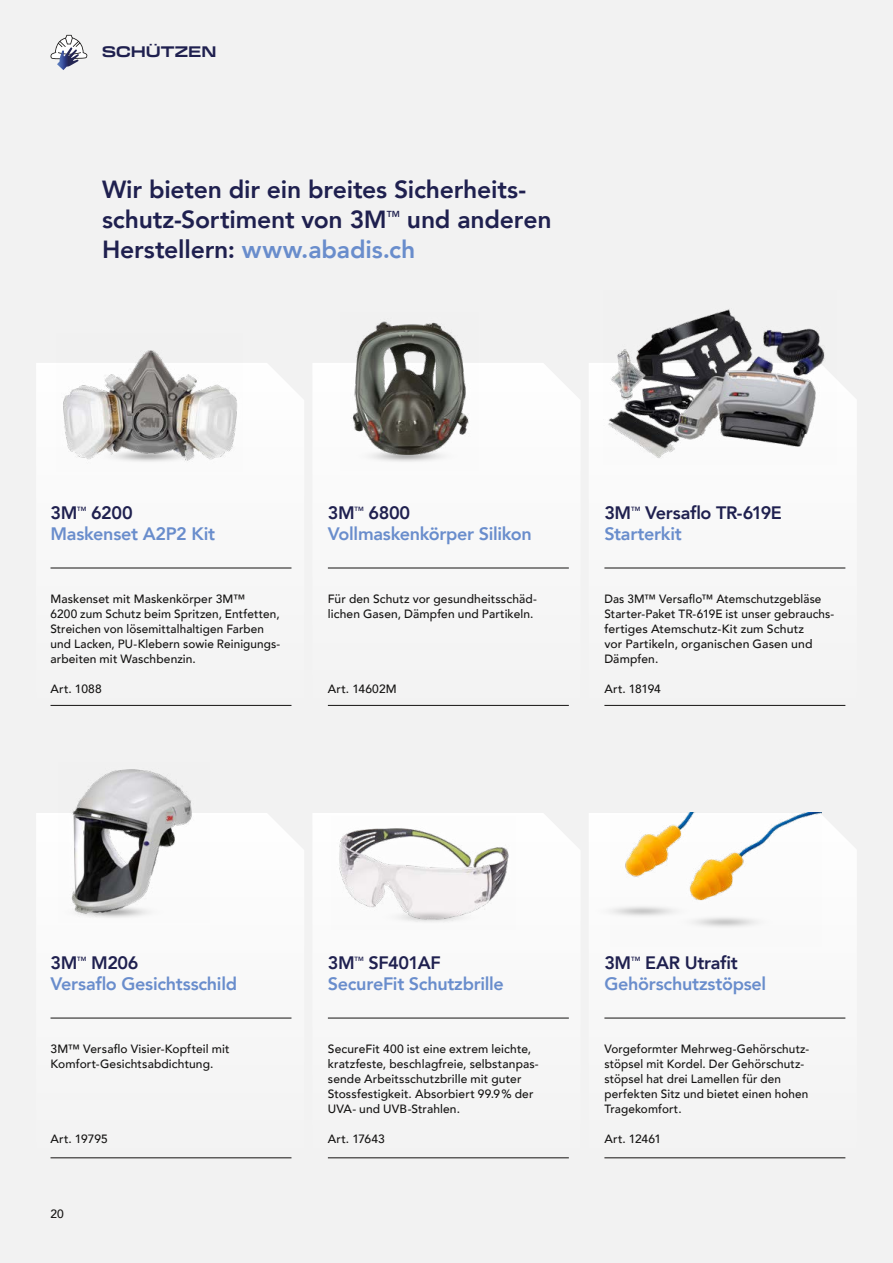
<style>
.page{position:relative;width:893px;height:1263px;background:#f2f2f2}
.page>*{position:absolute;margin:0;border:0;box-sizing:border-box;transform-origin:0 0}
.t1{font:800 24.75px/30px "Avenir";letter-spacing:-.01em;color:#1f204f}
.t2{font:800 18px "Avenir";letter-spacing:-.015em;color:#698dcc}
.t3{font:800 18px "Avenir";letter-spacing:-.025em;color:#1f204f}
.t4{font:700 expanded 15px "Transducer";color:#1f204f}
.t5{font:500 12px/15px "Avenir";letter-spacing:.01em;color:#141312}
.t6{font:500 12px "Avenir";letter-spacing:-.02em;color:#141312}
.t7{font:800 8.7px "Avenir";color:#1f204f}
.t8{font:800 6.15px "Avenir";letter-spacing:.005em;color:#1f204f}
.s1{color:#698dcc}
</style>
<div class="page">
<svg style="left:313px;top:813px;width:267px;height:346px"></svg>
<svg style="left:313px;top:363px;width:267px;height:343px"></svg>
<svg style="left:589px;top:813px;width:267px;height:346px"></svg>
<svg style="left:589px;top:363px;width:267px;height:343px"></svg>
<svg style="left:36px;top:813px;width:268px;height:346px"></svg>
<svg style="left:36px;top:363px;width:268px;height:343px"></svg>
<img style="left:340px;top:321px;width:139px;height:150px">
<img style="left:610px;top:813px;width:212px;height:133px">
<img style="left:604px;top:309px;width:232px;height:156px">
<img style="left:59px;top:769px;width:150px;height:153px">
<img style="left:57px;top:350px;width:185px;height:121px">
<img style="left:332px;top:816px;width:183px;height:114px">
<img style="left:340px;top:437px;width:132px;height:38px">
<img style="left:46px;top:893px;width:132px;height:38px">
<img style="left:577px;top:896px;width:131px;height:33px">
<img style="left:659px;top:903px;width:132px;height:38px">
<img style="left:365px;top:898px;width:131px;height:38px">
<img style="left:83px;top:437px;width:132px;height:38px">
<hr style="left:328px;top:1018px;width:241px;height:1px;background:#141312">
<hr style="left:328px;top:568px;width:241px;height:1px;background:#141312">
<hr style="left:328px;top:705px;width:241px;height:1px;background:#141312">
<hr style="left:328px;top:1157px;width:241px;height:1px;background:#141312">
<hr style="left:604px;top:1018px;width:241px;height:1px;background:#141312">
<hr style="left:604px;top:568px;width:241px;height:1px;background:#141312">
<hr style="left:604px;top:705px;width:241px;height:1px;background:#141312">
<hr style="left:604px;top:1157px;width:241px;height:1px;background:#141312">
<hr style="left:51px;top:1018px;width:240px;height:1px;background:#141312">
<hr style="left:51px;top:568px;width:240px;height:1px;background:#141312">
<hr style="left:51px;top:705px;width:240px;height:1px;background:#141312">
<hr style="left:51px;top:1157px;width:240px;height:1px;background:#141312">
<svg style="left:50px;top:35px;width:38px;height:24px"></svg>
<img style="left:57px;top:47px;width:22px;height:23px">
<p class="t4" style="left:102px;top:40px;width:116px">SCHÜTZEN</p>
<h1 class="t1" style="left:102px;top:174px;width:426px">Wir bieten dir ein breites Sicherheits&shy;schutz-Sortiment von 3M</h1>
<h1 class="t1" style="left:102px;top:204px;width:451px;text-indent:305px">und anderen<br>Herstellern: <span class="s1">www.abadis.ch</span></h1>
<p class="t7" style="left:387px;top:207px;width:15px">TM</p>
<h2 class="t3" style="left:51px;top:499px;width:28px">3M</h2>
<p class="t8" style="left:77px;top:504px;width:11px">TM</p>
<h2 class="t3" style="left:91px;top:499px;width:43px">6200</h2>
<h2 class="t2" style="left:51px;top:520px;width:166px">Maskenset A2P2 Kit</h2>
<h2 class="t3" style="left:328px;top:499px;width:28px">3M</h2>
<p class="t8" style="left:355px;top:504px;width:11px">TM</p>
<h2 class="t3" style="left:369px;top:499px;width:43px">6800</h2>
<h2 class="t2" style="left:328px;top:520px;width:206px">Vollmaskenkörper Silikon</h2>
<h2 class="t3" style="left:604px;top:499px;width:28px">3M</h2>
<p class="t8" style="left:631px;top:504px;width:11px">TM</p>
<h2 class="t3" style="left:645px;top:499px;width:138px">Versaflo TR-619E</h2>
<h2 class="t2" style="left:604px;top:520px;width:79px">Starterkit</h2>
<p class="t5" style="left:51px;top:591px;width:231px">Maskenset mit Maskenkörper 3M™<br>6200 zum Schutz beim Spritzen, Entfetten, Streichen von lösemittalhaltigen Farben und Lacken, PU-Klebern sowie Reinigungs&shy;arbeiten mit Waschbenzin.</p>
<p class="t5" style="left:328px;top:591px;width:210px">Für den Schutz vor gesundheitsschäd&shy;lichen Gasen, Dämpfen und Partikeln.</p>
<p class="t5" style="left:604px;top:591px;width:231px">Das 3M™ Versaflo™ Atemschutzgebläse Starter-Paket TR-619E ist unser gebrauchs&shy;fertiges Atemschutz-Kit zum Schutz<br>vor Partikeln, organischen Gasen und Dämpfen.</p>
<p class="t5" style="left:51px;top:681px;width:53px">Art. 1088</p>
<p class="t5" style="left:328px;top:681px;width:70px">Art. 14602M</p>
<p class="t6" style="left:604px;top:678px;width:58px">Art. 18194</p>
<h2 class="t3" style="left:51px;top:949px;width:28px">3M</h2>
<p class="t8" style="left:77px;top:954px;width:11px">TM</p>
<h2 class="t3" style="left:91px;top:949px;width:49px">M206</h2>
<h2 class="t2" style="left:51px;top:970px;width:188px">Versaflo Gesichtsschild</h2>
<h2 class="t3" style="left:328px;top:949px;width:28px">3M</h2>
<p class="t8" style="left:355px;top:954px;width:11px">TM</p>
<h2 class="t3" style="left:369px;top:949px;width:74px">SF401AF</h2>
<h2 class="t2" style="left:328px;top:970px;width:178px">SecureFit Schutzbrille</h2>
<h2 class="t3" style="left:604px;top:949px;width:28px">3M</h2>
<p class="t8" style="left:631px;top:954px;width:11px">TM</p>
<h2 class="t3" style="left:645px;top:949px;width:94px">EAR Utrafit</h2>
<h2 class="t2" style="left:604px;top:970px;width:163px">Gehörschutzstöpsel</h2>
<p class="t5" style="left:51px;top:1041px;width:181px">3M™ Versaflo Visier-Kopfteil mit<br>Komfort-Gesichtsabdichtung.</p>
<p class="t5" style="left:328px;top:1041px;width:212px">SecureFit 400 ist eine extrem leichte, kratzfeste, beschlagfreie, selbstanpas&shy;sende Arbeitsschutzbrille mit guter Stossfestigkeit. Absorbiert 99.9% der UVA- und UVB-Strahlen.</p>
<p class="t5" style="left:604px;top:1041px;width:206px">Vorgeformter Mehrweg-Gehörschutz&shy;stöpsel mit Kordel. Der Gehörschutz&shy;stöpsel hat drei Lamellen für den perfekten Sitz und bietet einen hohen<br>Tragekomfort.</p>
<p class="t5" style="left:51px;top:1131px;width:59px">Art. 19795</p>
<p class="t5" style="left:328px;top:1131px;width:59px">Art. 17643</p>
<p class="t5" style="left:604px;top:1131px;width:58px">Art. 12461</p>
<p class="t5" style="left:51px;top:1206px;width:15px">20</p>
</div>
